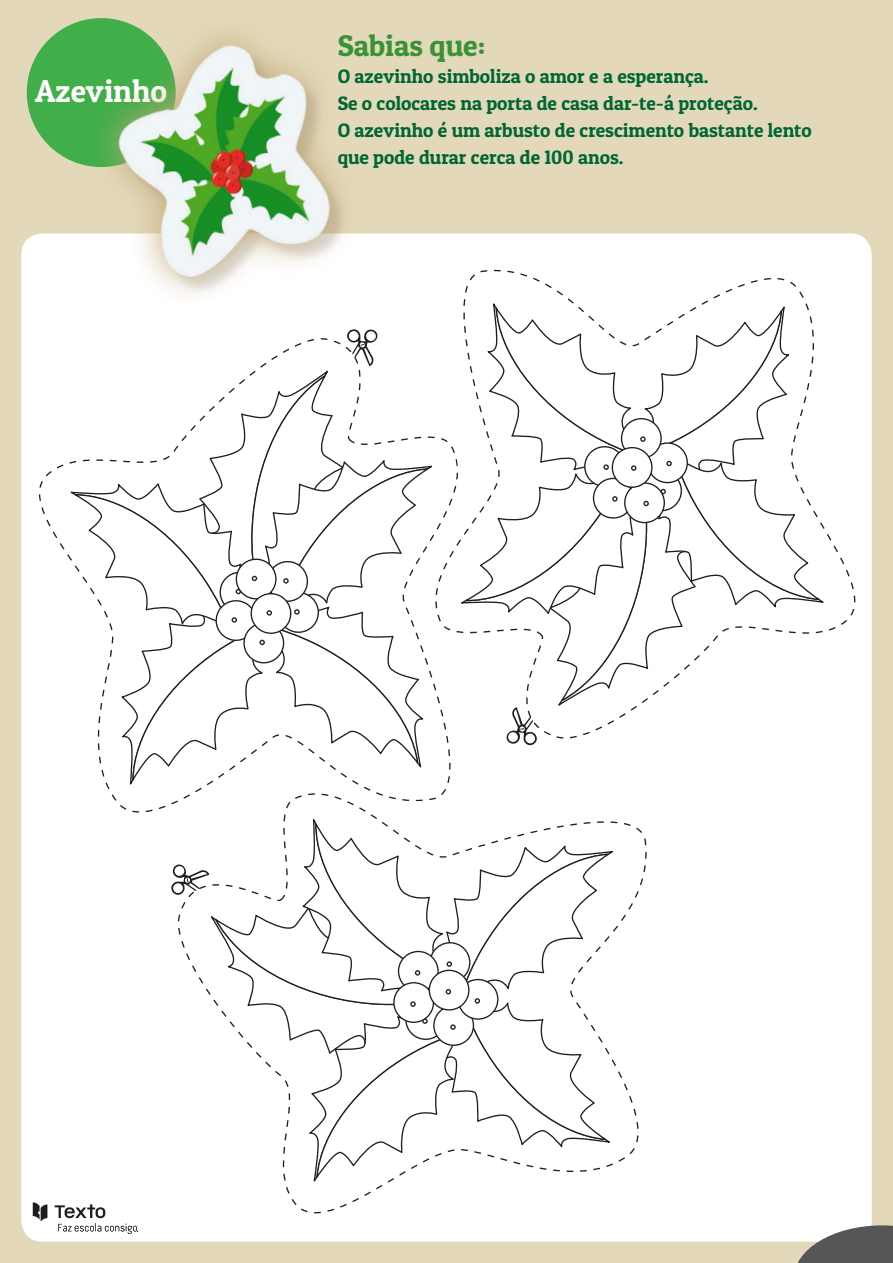
<style>
.page{position:relative;width:893px;height:1263px;background:#e3d8ba}
.page>*{position:absolute;margin:0;border:0;box-sizing:border-box;transform-origin:0 0}
.t1{font:31.5px "Patua One";color:#fff}
.t2{font:30px "Patua One";color:#40ae49}
.t3{font:19.5px/27px "Patua One";color:#017a47}
</style>
<div class="page">
<div style="left:21px;top:233px;width:851px;height:1009px;background:#fff;border-radius:21px"></div>
<svg style="left:794px;top:1225px;width:99px;height:38px"></svg>
<svg style="left:33px;top:1202px;width:14px;height:20px"></svg>
<svg style="left:55px;top:1204px;width:83px;height:30px"></svg>
<div style="left:27px;top:18px;width:149px;height:149px;background:#40ae49;border-radius:50%"></div>
<img style="left:79px;top:18px;width:312px;height:277px">
<svg style="left:70px;top:329px;width:363px;height:456px"></svg>
<svg style="left:435px;top:270px;width:420px;height:473px"></svg>
<svg style="left:460px;top:303px;width:364px;height:442px"></svg>
<svg style="left:171px;top:819px;width:443px;height:363px"></svg>
<h1 class="t1" style="left:35px;top:72px;width:133px">Azevinho</h1>
<h2 class="t2" style="left:338px;top:27px;width:149px">Sabias que:</h2>
<p class="t3" style="left:338px;top:62px;width:476px">O azevinho simboliza o amor e a esperança.<br>Se o colocares na porta de casa dar-te-á proteção.<br>O azevinho é um arbusto de crescimento bastante lento que pode durar cerca de 100 anos.</p>
</div>
